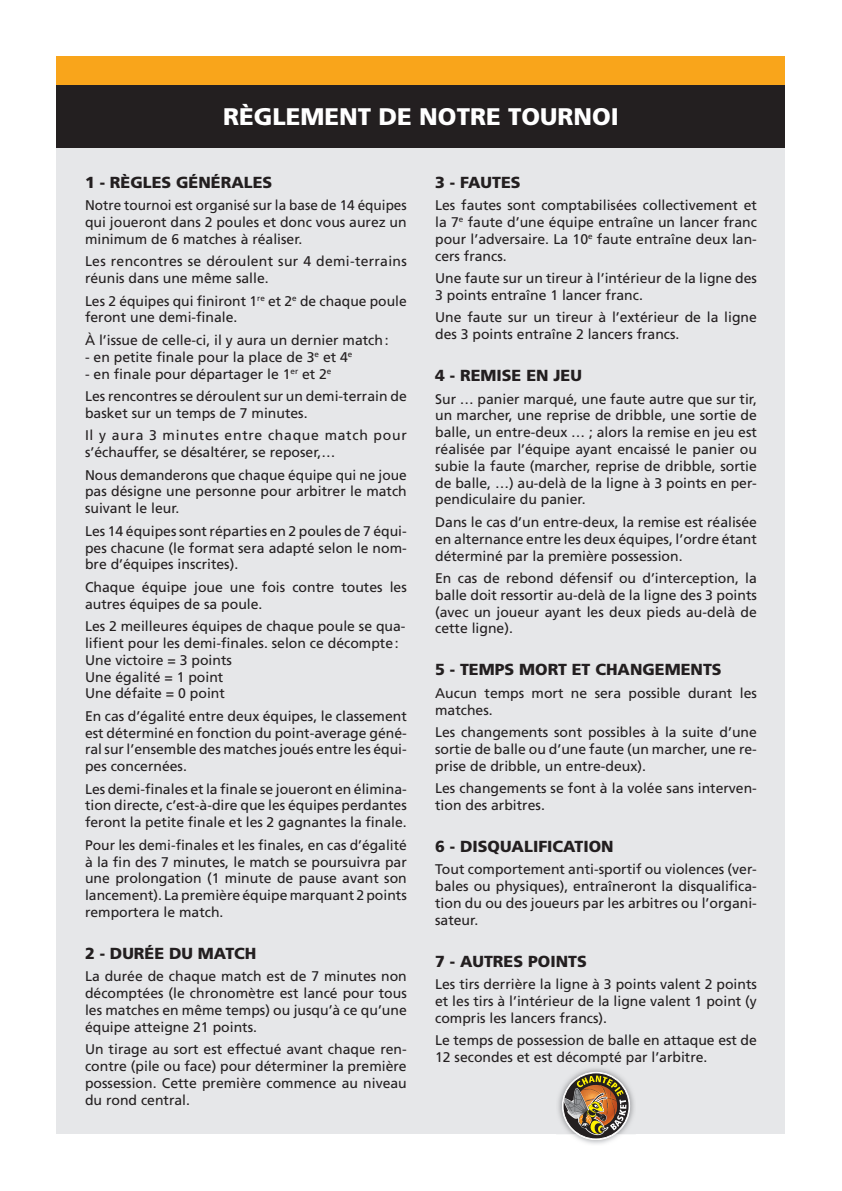
<style>
.page{position:relative;width:842px;height:1191px;background:#fff}
.page>*{position:absolute;margin:0;border:0;box-sizing:border-box;transform-origin:0 0}
.t1{font:900 24px "Frutiger LT Std";color:#fff}
.t2{font:900 16px "Frutiger LT Std";color:#231f20}
.t3{font:14px/16.8px "Frutiger LT Std";color:#231f20;text-align:justify}
.t4{font:14px/16.8px "Frutiger LT Std";letter-spacing:.02em;color:#231f20}
.t5{font:14px/22.4px "Frutiger LT Std";letter-spacing:.05em;color:#231f20}
</style>
<div class="page">
<div style="left:57px;top:96px;width:728px;height:1038px;background:#e6e7e9"></div>
<div style="left:57px;top:85px;width:728px;height:62px;background:#231f20"></div>
<div style="left:57px;top:57px;width:728px;height:28px;background:#f9a51b"></div>
<img style="left:558px;top:1068px;width:76px;height:76px">
<svg style="left:563px;top:1072px;width:66px;height:67px"></svg>
<h1 class="t1" style="left:223px;top:102px;width:397px">RÈGLEMENT DE NOTRE TOURNOI</h1>
<p class="t2" style="left:85px;top:172px;width:189px">1 - RÈGLES GÉNÉRALES</p>
<p class="t3" style="left:85px;top:197px;width:323px">Notre tournoi est organisé sur la base de 14 équipes qui joueront dans 2 poules et donc vous aurez un minimum de 6 matches à réaliser.</p>
<p class="t4" style="left:85px;top:253px;width:323px">Les rencontres se déroulent sur 4 demi-terrains réunis dans une même salle.</p>
<p class="t3" style="left:85px;top:292px;width:323px">Les 2 équipes qui finiront 1<sup>re</sup> et 2<sup>e</sup> de chaque poule feront une demi-finale.</p>
<p class="t3" style="left:85px;top:332px;width:305px">À l’issue de celle-ci, il y aura un dernier match :</p>
<p class="t3" style="left:85px;top:348px;width:269px">- en petite finale pour la place de 3<sup>e</sup> et 4<sup>e</sup></p>
<p class="t3" style="left:85px;top:362px;width:323px;line-height:22.4px">- en finale pour départager le 1<sup>er</sup> et 2<sup>e<br></sup>Les rencontres se déroulent sur un demi-terrain de</p>
<p class="t5" style="left:85px;top:402px;width:323px">basket sur un temps de 7 minutes.<br>Il y aura 3 minutes entre chaque match pour</p>
<p class="t3" style="left:85px;top:441px;width:323px;line-height:22.4px">s’échauffer, se désaltérer, se reposer,…<br>Nous demanderons que chaque équipe qui ne joue</p>
<p class="t3" style="left:85px;top:483px;width:323px">pas désigne une personne pour arbitrer le match suivant le leur.</p>
<p class="t3" style="left:85px;top:522px;width:323px">Les 14 équipes sont réparties en 2 poules de 7 équi&shy;pes chacune (le format sera adapté selon le nom&shy;bre d’équipes inscrites).</p>
<p class="t3" style="left:85px;top:578px;width:323px">Chaque équipe joue une fois contre toutes les autres équipes de sa poule.</p>
<p class="t3" style="left:85px;top:618px;width:322px;text-align:left">Les 2 meilleures équipes de chaque poule se qua&shy;lifient pour les demi-finales. selon ce décompte :<br>Une victoire = 3 points<br>Une égalité = 1 point<br>Une défaite = 0 point</p>
<p class="t3" style="left:85px;top:707px;width:323px">En cas d’égalité entre deux équipes, le classement est déterminé en fonction du point-average géné&shy;ral sur l’ensemble des matches joués entre les équi&shy;pes concernées.</p>
<p class="t3" style="left:85px;top:780px;width:323px">Les demi-finales et la finale se joueront en élimina&shy;tion directe, c’est-à-dire que les équipes perdantes feront la petite finale et les 2 gagnantes la finale.</p>
<p class="t3" style="left:85px;top:836px;width:323px">Pour les demi-finales et les finales, en cas d’égalité à la fin des 7 minutes, le match se poursuivra par une prolongation (1 minute de pause avant son lancement). La première équipe marquant 2 points remportera le match.</p>
<p class="t2" style="left:85px;top:943px;width:173px">2 - DURÉE DU MATCH</p>
<p class="t3" style="left:85px;top:968px;width:323px">La durée de chaque match est de 7 minutes non décomptées (le chronomètre est lancé pour tous les matches en même temps) ou jusqu’à ce qu’une équipe atteigne 21 points.</p>
<p class="t3" style="left:85px;top:1041px;width:323px">Un tirage au sort est effectué avant chaque ren&shy;contre (pile ou face) pour déterminer la première possession. Cette première commence au niveau du rond central.</p>
<p class="t2" style="left:435px;top:172px;width:87px">3 - FAUTES</p>
<p class="t3" style="left:435px;top:197px;width:323px">Les fautes sont comptabilisées collectivement et la 7<sup>e</sup> faute d’une équipe entraîne un lancer franc pour l’adversaire. La 10<sup>e</sup> faute entraîne deux lan&shy;cers francs.</p>
<p class="t3" style="left:435px;top:270px;width:323px">Une faute sur un tireur à l’intérieur de la ligne des<br>3 points entraîne 1 lancer franc.</p>
<p class="t3" style="left:435px;top:309px;width:323px">Une faute sur un tireur à l’extérieur de la ligne des 3 points entraîne 2 lancers francs.</p>
<p class="t2" style="left:435px;top:366px;width:148px">4 - REMISE EN JEU</p>
<p class="t3" style="left:435px;top:390px;width:323px">Sur … panier marqué, une faute autre que sur tir, un marcher, une reprise de dribble, une sortie de balle, un entre-deux … ; alors la remise en jeu est réalisée par l’équipe ayant encaissé le panier ou subie la faute (marcher, reprise de dribble, sortie de balle, …) au-delà de la ligne à 3 points en per&shy;pendiculaire du panier.</p>
<p class="t3" style="left:435px;top:514px;width:323px">Dans le cas d’un entre-deux, la remise est réalisée en alternance entre les deux équipes, l’ordre étant déterminé par la première possession.</p>
<p class="t3" style="left:435px;top:570px;width:323px">En cas de rebond défensif ou d’interception, la balle doit ressortir au-delà de la ligne des 3 points (avec un joueur ayant les deux pieds au-delà de cette ligne).</p>
<p class="t2" style="left:435px;top:660px;width:288px">5 - TEMPS MORT ET CHANGEMENTS</p>
<p class="t3" style="left:435px;top:684px;width:323px">Aucun temps mort ne sera possible durant les matches.</p>
<p class="t3" style="left:435px;top:724px;width:323px">Les changements sont possibles à la suite d’une sortie de balle ou d’une faute (un marcher, une re&shy;prise de dribble, un entre-deux).</p>
<p class="t3" style="left:435px;top:780px;width:323px">Les changements se font à la volée sans interven&shy;tion des arbitres.</p>
<p class="t2" style="left:435px;top:836px;width:180px">6 - DISQUALIFICATION</p>
<p class="t3" style="left:435px;top:861px;width:323px">Tout comportement anti-sportif ou violences (ver&shy;bales ou physiques), entraîneront la disqualifica&shy;tion du ou des joueurs par les arbitres ou l’organi&shy;sateur.</p>
<p class="t2" style="left:435px;top:951px;width:153px">7 - AUTRES POINTS</p>
<p class="t3" style="left:435px;top:976px;width:323px">Les tirs derrière la ligne à 3 points valent 2 points et les tirs à l’intérieur de la ligne valent 1 point (y compris les lancers francs).</p>
<p class="t3" style="left:435px;top:1032px;width:323px">Le temps de possession de balle en attaque est de<br>12 secondes et est décompté par l’arbitre.</p>
</div>
